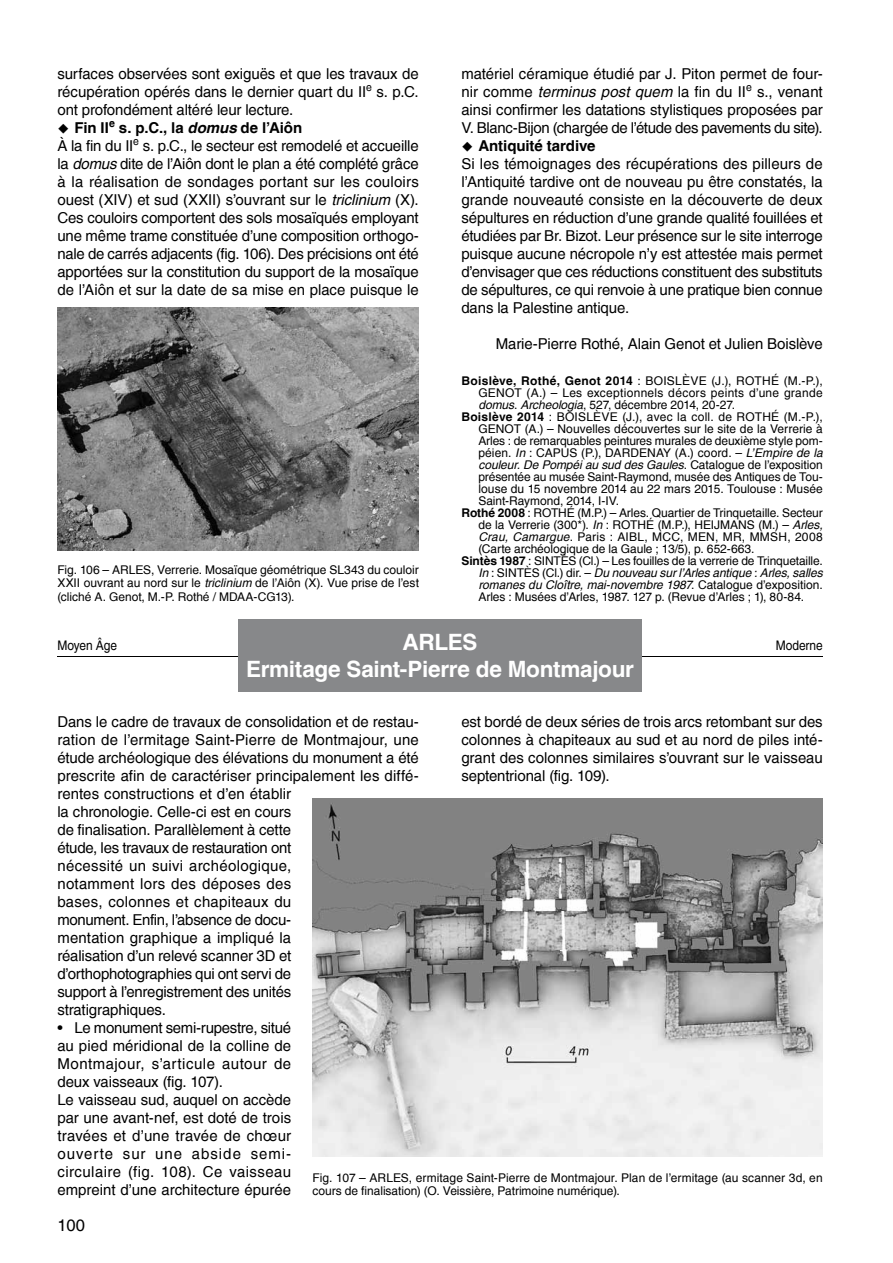
<style>
.page{position:relative;width:893px;height:1263px;background:#fff}
.page>*{position:absolute;margin:0;border:0;box-sizing:border-box;transform-origin:0 0}
.t1{font:700 22.5px/27px "Helvetica";letter-spacing:-.015em;color:#fff;text-align:center}
.t2{font:16.5px "Helvetica";color:#000}
.t3{font:15px/18px "Helvetica";letter-spacing:-.01em;color:#000}
.t4{font:13.2px "Helvetica";letter-spacing:-.005em;color:#000;scale:.91 1}
.t5{font:12px/13.5px "Helvetica";color:#000;text-align:justify}
.t6{font:italic 12px "Helvetica";letter-spacing:-.005em;color:#000}
.t7{font:12px "Helvetica";letter-spacing:.02em;color:#000}
.t8{font:12px "Helvetica";letter-spacing:.025em;color:#000}
.s1{font-weight:700}
.s2{font-weight:700;font-style:italic}
.s3{font-style:italic}
.s4{font-style:normal}
</style>
<div class="page">
<img style="left:57px;top:307px;width:362px;height:243px">
<hr style="left:57px;top:656px;width:766px;height:1px;background:#000">
<div style="left:238px;top:620px;width:404px;height:72px;background:#87888a"></div>
<img style="left:313px;top:799px;width:510px;height:357px">
<p class="t3" style="left:57px;top:64px;width:363px;text-align:justify">surfaces observées sont exiguës et que les travaux de récupération opérés dans le dernier quart du II<sup>e</sup> s. p.C. ont profondément altéré leur lecture.</p>
<p class="t3" style="left:57px;top:118px;width:363px">◆ <span class="s1">Fin II</span><sup>e</sup> <span class="s1">s. p.C., la</span> <span class="s2">domus</span> <span class="s1">de l’Aiôn<br></span>À la fin du II<sup>e</sup> s. p.C., le secteur est remodelé et accueille la <span class="s3">domus</span> dite de l’Aiôn dont le plan a été complété grâce à la réalisation de sondages portant sur les couloirs ouest (XIV) et sud (XXII) s’ouvrant sur le <span class="s3">triclinium</span> (X).<br>Ces couloirs comportent des sols mosaïqués employant une même trame constituée d’une composition orthogo&shy;nale de carrés adjacents (fig. 106). Des précisions ont été apportées sur la constitution du support de la mosaïque de l’Aiôn et sur la date de sa mise en place puisque le</p>
<p class="t3" style="left:461px;top:64px;width:363px;text-align:justify">matériel céramique étudié par J. Piton permet de four&shy;nir comme <span class="s3">terminus post quem</span> la fin du II<sup>e</sup> s., venant ainsi confirmer les datations stylistiques proposées par V. Blanc-Bijon (chargée de l’étude des pavements du site).</p>
<p class="t3" style="left:461px;top:136px;width:363px">◆ <span class="s1">Antiquité tardive<br></span>Si les témoignages des récupérations des pilleurs de l’Antiquité tardive ont de nouveau pu être constatés, la grande nouveauté consiste en la découverte de deux sépultures en réduction d’une grande qualité fouillées et étudiées par Br. Bizot. Leur présence sur le site interroge puisque aucune nécropole n’y est attestée mais permet d’envisager que ces réductions constituent des substituts de sépultures, ce qui renvoie à une pratique bien connue dans la Palestine antique.</p>
<p class="t3" style="left:496px;top:334px;width:328px">Marie-Pierre Rothé, Alain Genot et Julien Boislève</p>
<p class="t7" style="left:461px;top:373px;width:363px"><span class="s1">Boislève, Rothé, Genot 2014</span> : BOISLÈVE (J.), ROTHÉ (M.-P.),</p>
<p class="t8" style="left:478px;top:385px;width:346px">GENOT (A.) – Les exceptionnels décors peints d’une grande</p>
<p class="t5" style="left:478px;top:398px;width:258px"><span class="s3">domus</span>. <span class="s3">Archeologia</span>, 527, décembre 2014, 20-27.</p>
<p class="t7" style="left:461px;top:409px;width:363px"><span class="s1">Boislève 2014</span> : BOISLÈVE (J.), avec la coll. de ROTHÉ (M.-P.),</p>
<p class="t5" style="left:478px;top:422px;width:346px">GENOT (A.) – Nouvelles découvertes sur le site de la Verrerie à</p>
<p class="t5" style="left:478px;top:434px;width:346px">Arles : de remarquables peintures murales de deuxième style pom-</p>
<p class="t5" style="left:478px;top:446px;width:346px">péien. <span class="s3">In</span> : CAPUS (P.), DARDENAY (A.) coord. – <span class="s3">L’Empire de la</span></p>
<p class="t6" style="left:478px;top:457px;width:346px">couleur. De Pompéi au sud des Gaules<span class="s4">. Catalogue de l’exposition</span></p>
<p class="t5" style="left:478px;top:470px;width:346px">présentée au musée Saint-Raymond, musée des Antiques de Tou-</p>
<p class="t5" style="left:478px;top:482px;width:346px">louse du 15 novembre 2014 au 22 mars 2015. Toulouse : Musée</p>
<p class="t5" style="left:478px;top:494px;width:142px">Saint-Raymond, 2014, I-IV.</p>
<p class="t5" style="left:461px;top:506px;width:363px"><span class="s1">Rothé 2008</span> : ROTHÉ (M.P.) – Arles. Quartier de Trinquetaille. Secteur</p>
<p class="t5" style="left:478px;top:518px;width:346px">de la Verrerie (300*). <span class="s3">In</span> : ROTHÉ (M.P.), HEIJMANS (M.) – <span class="s3">Arles,</span></p>
<p class="t7" style="left:478px;top:529px;width:346px"><span class="s3">Crau, Camargue</span>. Paris : AIBL, MCC, MEN, MR, MMSH, 2008</p>
<p class="t5" style="left:478px;top:542px;width:278px">(Carte archéologique de la Gaule ; 13/5), p. 652-663.</p>
<p class="t5" style="left:461px;top:554px;width:363px"><span class="s1">Sintès 1987</span> : SINTÈS (Cl.) – Les fouilles de la verrerie de Trinquetaille.</p>
<p class="t6" style="left:478px;top:565px;width:346px">In <span class="s4">: SINTÈS (Cl.) dir. –</span> Du nouveau sur l’Arles antique : Arles, salles</p>
<p class="t6" style="left:478px;top:577px;width:346px">romanes du Cloître, mai-novembre 1987<span class="s4">. Catalogue d’exposition.</span></p>
<p class="t5" style="left:478px;top:590px;width:327px">Arles : Musées d’Arles, 1987. 127 p. (Revue d’Arles ; 1), 80-84.</p>
<p class="t5" style="left:57px;top:563px;width:363px">Fig. 106 – ARLES, Verrerie. Mosaïque géométrique SL343 du couloir XXII ouvrant au nord sur le <span class="s3">triclinium</span> de l’Aiôn (X). Vue prise de l’est (cliché A. Genot, M.-P. Rothé / MDAA-CG13).</p>
<h1 class="t1" style="left:246px;top:629px;width:389px">ARLES<br>Ermitage Saint-Pierre de Montmajour</h1>
<p class="t4" style="left:57px;top:638px;width:67px">Moyen Âge</p>
<p class="t4" style="left:776px;top:638px;width:53px">Moderne</p>
<p class="t3" style="left:57px;top:712px;width:363px">Dans le cadre de travaux de consolidation et de restau&shy;ration de l’ermitage Saint-Pierre de Montmajour, une étude archéologique des élévations du monument a été prescrite afin de caractériser principalement les diffé&shy;rentes constructions et d’en établir<br>la chronologie. Celle-ci est en cours<br>de finalisation. Parallèlement à cette<br>étude, les travaux de restauration ont<br>nécessité un suivi archéologique,<br>notamment lors des déposes des<br>bases, colonnes et chapiteaux du<br>monument. Enfin, l’absence de docu-<br>mentation graphique a impliqué la<br>réalisation d’un relevé scanner 3D et d’orthophotographies qui ont servi de<br>support à l’enregistrement des unités<br>stratigraphiques.</p>
<p class="t3" style="left:57px;top:1018px;width:235px">• Le monument semi-rupestre, situé au pied méridional de la colline de Montmajour, s’articule autour de deux vaisseaux (fig. 107).<br>Le vaisseau sud, auquel on accède par une avant-nef, est doté de trois travées et d’une travée de chœur ouverte sur une abside semi&shy;circulaire (fig. 108). Ce vaisseau empreint d’une architecture épurée</p>
<p class="t3" style="left:461px;top:712px;width:363px;text-align:justify">est bordé de deux séries de trois arcs retombant sur des colonnes à chapiteaux au sud et au nord de piles inté&shy;grant des colonnes similaires s’ouvrant sur le vaisseau septentrional (fig. 109).</p>
<p class="t5" style="left:312px;top:1171px;width:512px">Fig. 107 – ARLES, ermitage Saint-Pierre de Montmajour. Plan de l’ermitage (au scanner 3d, en cours de finalisation) (O. Veissière, Patrimoine numérique).</p>
<p class="t2" style="left:57px;top:1215px;width:29px">100</p>
</div>
